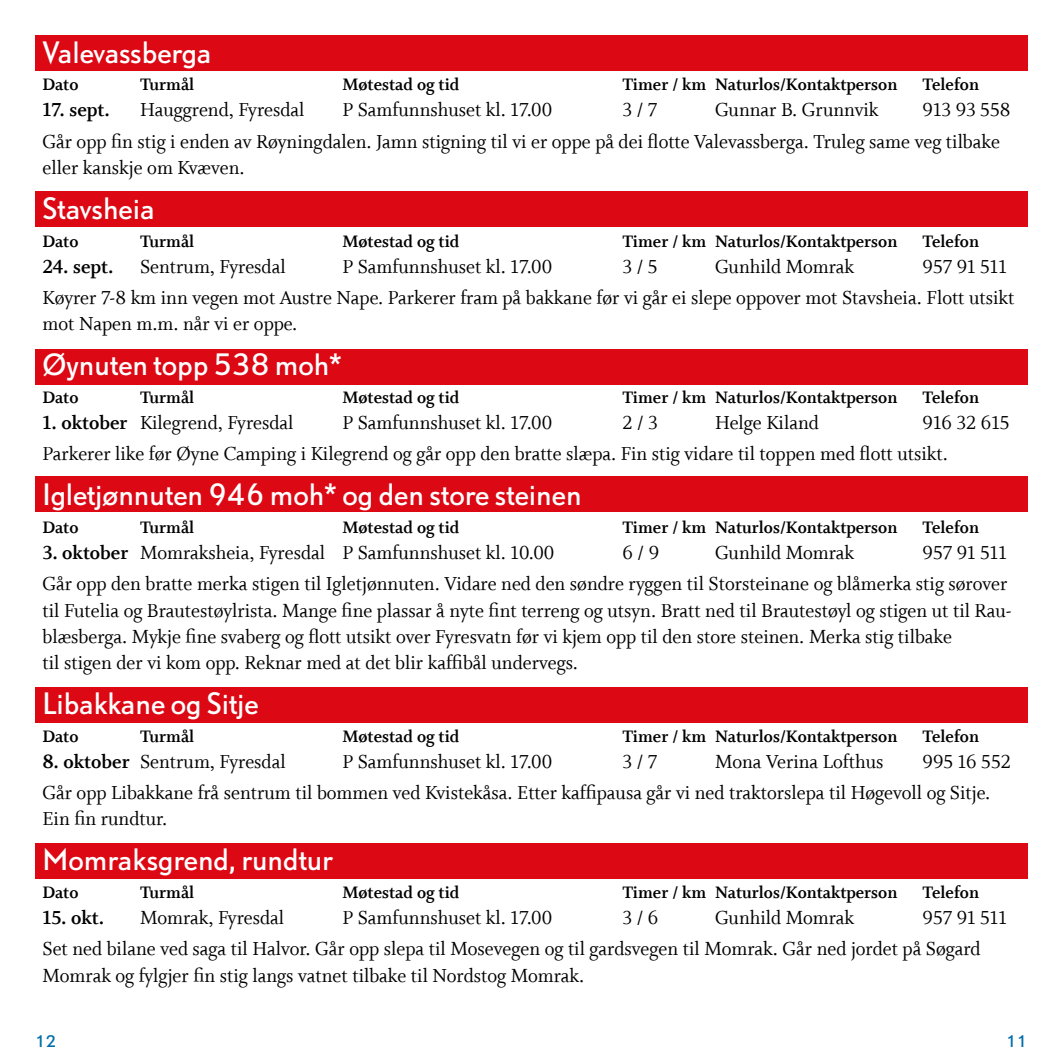
<style>
.page{position:relative;width:1063px;height:1063px;background:#fff}
.page>*{position:absolute;margin:0;border:0;box-sizing:border-box;transform-origin:0 0}
.t1{font:27.5px "DTL Nobel TOT";color:#fff}
.t2{font:21.25px/31.2px "Whitman Roman LF";color:#000}
.t3{font:21.25px "Whitman Bold LF";color:#000}
.t4{font:18.75px "Whitman Bold LF";color:#000}
.t5{font:15px "DTL Nobel TOT";color:#006eab}
.s1{font-family:"Whitman Bold LF"}
</style>
<div class="page">
<div style="left:35px;top:35px;width:993px;height:36px;background:#dc0814"></div>
<div style="left:35px;top:191px;width:993px;height:36px;background:#dc0814"></div>
<div style="left:35px;top:349px;width:993px;height:35px;background:#dc0814"></div>
<div style="left:35px;top:477px;width:993px;height:35px;background:#dc0814"></div>
<div style="left:35px;top:687px;width:993px;height:36px;background:#dc0814"></div>
<div style="left:35px;top:843px;width:993px;height:36px;background:#dc0814"></div>
<p class="t1" style="left:43px;top:33px;width:171px">Valevassberga</p>
<p class="t4" style="left:43px;top:74px;width:38px">Dato</p>
<p class="t4" style="left:140px;top:74px;width:56px">Turmål</p>
<p class="t4" style="left:343px;top:74px;width:118px">Møtestad og tid</p>
<p class="t4" style="left:623px;top:74px;width:276px">Timer / km Naturlos/Kontaktperson</p>
<p class="t4" style="left:923px;top:74px;width:58px">Telefon</p>
<p class="t3" style="left:43px;top:98px;width:69px">17. sept.</p>
<p class="t2" style="left:140px;top:95px;width:166px">Hauggrend, Fyresdal</p>
<p class="t2" style="left:343px;top:95px;width:211px">P Samfunnshuset kl. 17.00</p>
<p class="t2" style="left:623px;top:95px;width:36px">3 / 7</p>
<p class="t2" style="left:715px;top:95px;width:165px">Gunnar B. Grunnvik</p>
<p class="t2" style="left:43px;top:95px;width:970px;text-indent:880px">913 93 558<br>Går opp fin stig i enden av Røyningdalen. Jamn stigning til vi er oppe på dei flotte Valevassberga. Truleg same veg tilbake</p>
<p class="t2" style="left:43px;top:152px;width:204px">eller kanskje om Kvæven.</p>
<p class="t1" style="left:43px;top:190px;width:114px">Stavsheia</p>
<p class="t4" style="left:43px;top:230px;width:38px">Dato</p>
<p class="t4" style="left:140px;top:230px;width:56px">Turmål</p>
<p class="t4" style="left:343px;top:230px;width:118px">Møtestad og tid</p>
<p class="t4" style="left:623px;top:230px;width:276px">Timer / km Naturlos/Kontaktperson</p>
<p class="t4" style="left:923px;top:230px;width:58px">Telefon</p>
<p class="t2" style="left:43px;top:251px;width:245px"><span class="s1">24. sept.</span> Sentrum, Fyresdal</p>
<p class="t2" style="left:343px;top:251px;width:211px">P Samfunnshuset kl. 17.00</p>
<p class="t2" style="left:623px;top:251px;width:37px">3 / 5</p>
<p class="t2" style="left:715px;top:251px;width:141px">Gunhild Momrak</p>
<p class="t2" style="left:43px;top:251px;width:973px;text-indent:880px">957 91 511<br>Køyrer 7-8 km inn vegen mot Austre Nape. Parkerer fram på bakkane før vi går ei slepe oppover mot Stavsheia. Flott utsikt</p>
<p class="t2" style="left:43px;top:309px;width:256px">mot Napen m.m. når vi er oppe.</p>
<p class="t1" style="left:43px;top:346px;width:301px">Øynuten topp 538 moh*</p>
<p class="t4" style="left:43px;top:387px;width:38px">Dato</p>
<p class="t4" style="left:140px;top:387px;width:56px">Turmål</p>
<p class="t4" style="left:343px;top:387px;width:118px">Møtestad og tid</p>
<p class="t4" style="left:623px;top:387px;width:276px">Timer / km Naturlos/Kontaktperson</p>
<p class="t4" style="left:923px;top:387px;width:58px">Telefon</p>
<p class="t2" style="left:43px;top:407px;width:252px"><span class="s1">1. oktober</span> Kilegrend, Fyresdal</p>
<p class="t2" style="left:343px;top:407px;width:211px">P Samfunnshuset kl. 17.00</p>
<p class="t2" style="left:623px;top:407px;width:37px">2 / 3</p>
<p class="t2" style="left:715px;top:407px;width:105px">Helge Kiland</p>
<p class="t2" style="left:43px;top:407px;width:969px;text-indent:880px">916 32 615<br>Parkerer like før Øyne Camping i Kilegrend og går opp den bratte slæpa. Fin stig vidare til toppen med flott utsikt.</p>
<p class="t1" style="left:43px;top:476px;width:541px">Igletjønnuten 946 moh* og den store steinen</p>
<p class="t4" style="left:43px;top:517px;width:38px">Dato</p>
<p class="t4" style="left:140px;top:517px;width:56px">Turmål</p>
<p class="t4" style="left:343px;top:517px;width:118px">Møtestad og tid</p>
<p class="t4" style="left:623px;top:517px;width:276px">Timer / km Naturlos/Kontaktperson</p>
<p class="t4" style="left:923px;top:517px;width:58px">Telefon</p>
<p class="t2" style="left:43px;top:537px;width:513px"><span class="s1">3. oktober</span> Momraksheia, Fyresdal P Samfunnshuset kl. 10.00</p>
<p class="t2" style="left:623px;top:537px;width:38px">6 / 9</p>
<p class="t2" style="left:715px;top:537px;width:141px">Gunhild Momrak</p>
<p class="t2" style="left:43px;top:537px;width:966px;text-align:right">957 91 511<br>Går opp den bratte merka stigen til Igletjønnuten. Vidare ned den søndre ryggen til Storsteinane og blåmerka stig sørover</p>
<p class="t2" style="left:43px;top:597px;width:971px;line-height:26.2px">til Futelia og Brautestøylrista. Mange fine plassar å nyte fint terreng og utsyn. Bratt ned til Brautestøyl og stigen ut til Rau&shy;blæsberga. Mykje fine svaberg og flott utsikt over Fyresvatn før vi kjem opp til den store steinen. Merka stig tilbake<br>til stigen der vi kom opp. Reknar med at det blir kaffibål undervegs.</p>
<p class="t1" style="left:43px;top:685px;width:218px">Libakkane og Sitje</p>
<p class="t4" style="left:43px;top:725px;width:38px">Dato</p>
<p class="t4" style="left:140px;top:725px;width:56px">Turmål</p>
<p class="t4" style="left:343px;top:725px;width:118px">Møtestad og tid</p>
<p class="t4" style="left:623px;top:725px;width:276px">Timer / km Naturlos/Kontaktperson</p>
<p class="t4" style="left:923px;top:725px;width:58px">Telefon</p>
<p class="t2" style="left:43px;top:746px;width:245px"><span class="s1">8. oktober</span> Sentrum, Fyresdal</p>
<p class="t2" style="left:343px;top:746px;width:211px">P Samfunnshuset kl. 17.00</p>
<p class="t2" style="left:623px;top:746px;width:36px">3 / 7</p>
<p class="t2" style="left:715px;top:746px;width:170px">Mona Verina Lofthus</p>
<p class="t2" style="left:43px;top:746px;width:970px;text-indent:880px">995 16 552<br>Går opp Libakkane frå sentrum til bommen ved Kvistekåsa. Etter kaffipausa går vi ned traktorslepa til Høgevoll og Sitje.</p>
<p class="t2" style="left:43px;top:804px;width:126px">Ein fin rundtur.</p>
<p class="t1" style="left:43px;top:841px;width:292px">Momraksgrend, rundtur</p>
<p class="t4" style="left:43px;top:882px;width:38px">Dato</p>
<p class="t4" style="left:140px;top:882px;width:56px">Turmål</p>
<p class="t4" style="left:343px;top:882px;width:118px">Møtestad og tid</p>
<p class="t4" style="left:623px;top:882px;width:276px">Timer / km Naturlos/Kontaktperson</p>
<p class="t4" style="left:923px;top:882px;width:58px">Telefon</p>
<p class="t3" style="left:43px;top:906px;width:63px">15. okt.</p>
<p class="t2" style="left:140px;top:902px;width:146px">Momrak, Fyresdal</p>
<p class="t2" style="left:343px;top:902px;width:211px">P Samfunnshuset kl. 17.00</p>
<p class="t2" style="left:623px;top:902px;width:37px">3 / 6</p>
<p class="t2" style="left:715px;top:902px;width:141px">Gunhild Momrak</p>
<p class="t2" style="left:43px;top:902px;width:966px;text-indent:880px">957 91 511<br>Set ned bilane ved saga til Halvor. Går opp slepa til Mosevegen og til gardsvegen til Momrak. Går ned jordet på Søgard</p>
<p class="t2" style="left:43px;top:960px;width:543px">Momrak og fylgjer fin stig langs vatnet tilbake til Nordstog Momrak.</p>
<p class="t5" style="left:35px;top:1031px;width:23px">12</p>
<p class="t5" style="left:1007px;top:1031px;width:22px">11</p>
</div>
